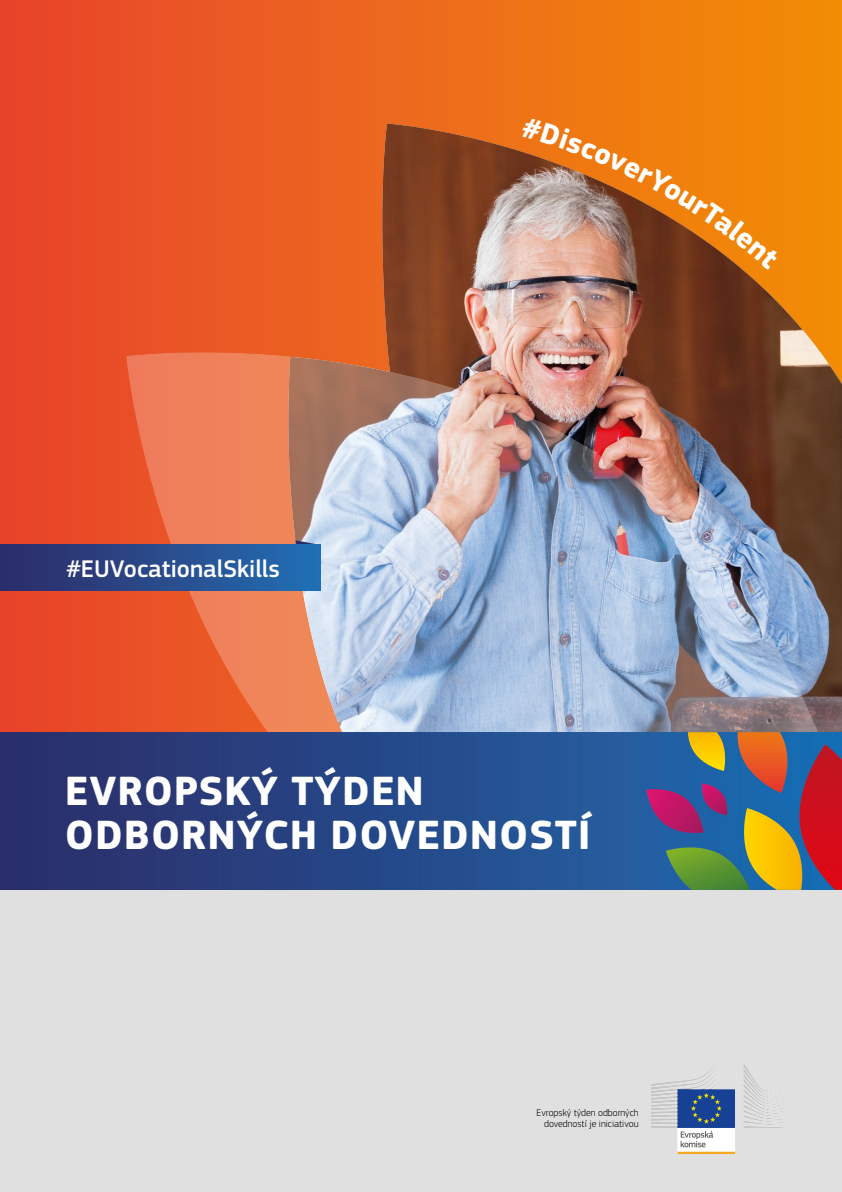
<style>
.page{position:relative;width:842px;height:1192px;background:#fff}
.page>*{position:absolute;margin:0;border:0;box-sizing:border-box;transform-origin:0 0}
.evsw{font:700 42.5px/43.5px "EC Square Sans Pro";letter-spacing:.02em;color:#fff}
.Hashtag_2{font:500 25px "EC Square Sans Pro";color:#fff}
.Prelim_text{font:300 10px/11px "EC Square Sans Pro";color:#000;text-align:right}
</style>
<div class="page">
<img style="left:0;top:0;width:842px;height:732px">
<img style="left:126px;top:352px;width:716px;height:380px">
<img style="left:0;top:732px;width:842px;height:460px">
<svg style="left:295px;top:540px;width:26px;height:5px"></svg>
<div style="left:0;top:545px;width:321px;height:46px;background:linear-gradient(to right,#2e2a66,#226eb4)"></div>
<img style="left:651px;top:1063px;width:132px;height:91px">
<svg style="left:521px;top:117px;width:260px;height:153px;background:#d27e30"></svg>
<p class="Hashtag_2" style="left:66px;top:554px;width:215px">#EUVocationalSkills</p>
<p class="evsw" style="left:65px;top:771px;width:527px">EVROPSKÝ TÝDEN<br>ODBORNÝCH DOVEDNOSTÍ</p>
<p class="Prelim_text" style="left:537px;top:1107px;width:103px">Evropský týden odborných dovedností je iniciativou</p>
</div>
